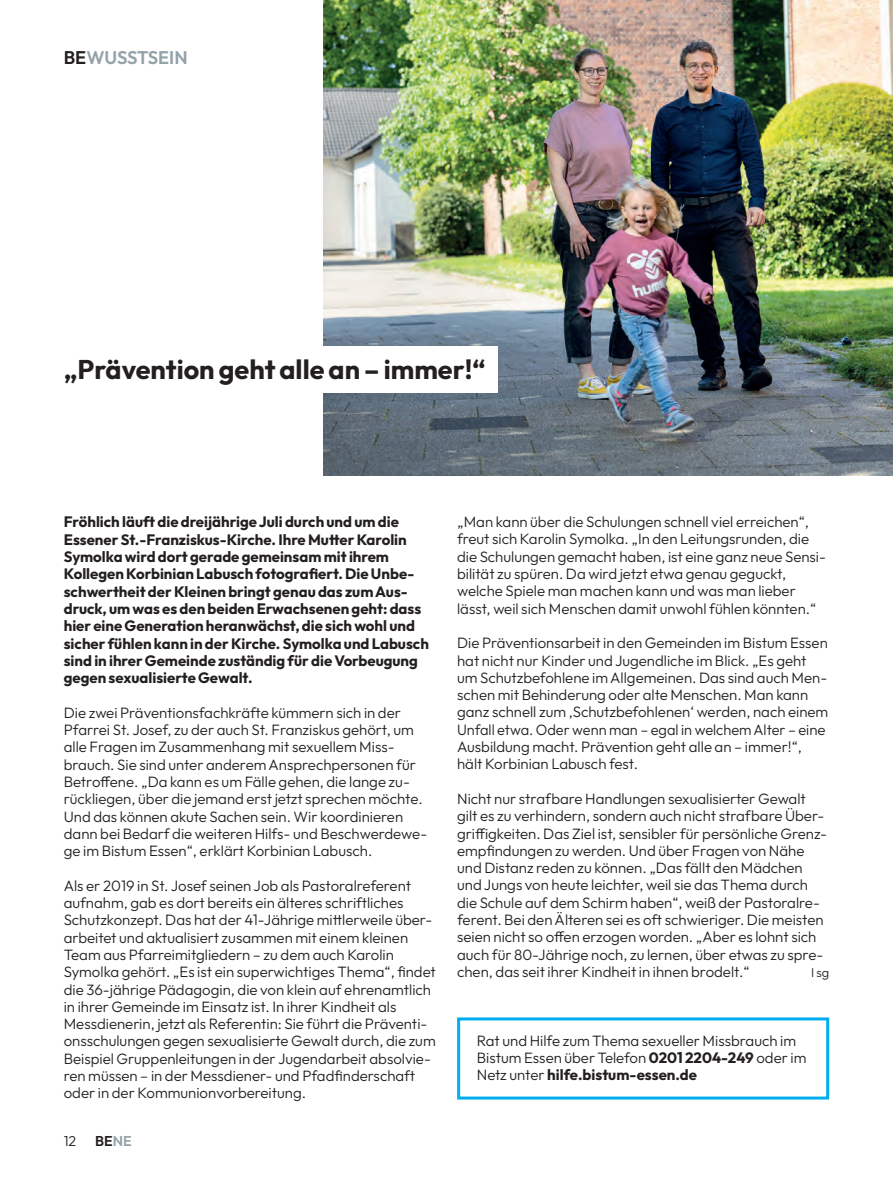
<style>
.page{position:relative;width:893px;height:1191px;background:#fff}
.page>*{position:absolute;margin:0;border:0;box-sizing:border-box;transform-origin:0 0}
.t1{font:700 27px "Outfit";color:#231f20}
.t2{font:600 18.3px "Outfit";color:#94a2aa}
.t3{font:300 15px/17.2px "Outfit";color:#231f20}
.t4{font:700 15px/17.2px "Outfit";color:#231f20}
.t5{font:600 14.25px "Outfit";color:#231f20}
.t6{font:300 14.25px "Outfit";color:#231f20}
.t7{font:300 12.75px "Outfit";color:#231f20}
.s1{color:#231f20}
.s2{color:#94a2aa}
.s3{font-weight:700}
</style>
<div class="page">
<img style="left:323px;top:0;width:570px;height:476px">
<div style="left:64px;top:347px;width:433px;height:46px;background:#fff"></div>
<div style="left:457px;top:1017px;width:372px;height:82px;border:3px solid #00aeef"></div>
<p class="t2" style="left:64px;top:47px;width:123px"><span class="s1">BE</span>WUSSTSEIN</p>
<h1 class="t1" style="left:64px;top:354px;width:423px">„Prävention geht alle an – immer!“</h1>
<p class="t4" style="left:64px;top:513px;width:367px">Fröhlich läuft die dreijährige Juli durch und um die Essener St.-Franziskus-Kirche. Ihre Mutter Karolin Symolka wird dort gerade gemeinsam mit ihrem Kollegen Korbinian Labusch fotografiert. Die Unbe&shy;schwertheit der Kleinen bringt genau das zum Aus&shy;druck, um was es den beiden Erwachsenen geht: dass hier eine Generation heranwächst, die sich wohl und sicher fühlen kann in der Kirche. Symolka und Labusch sind in ihrer Gemeinde zuständig für die Vorbeugung gegen sexualisierte Gewalt.</p>
<p class="t3" style="left:64px;top:703px;width:365px">Die zwei Präventionsfachkräfte kümmern sich in der Pfarrei St. Josef, zu der auch St. Franziskus gehört, um alle Fragen im Zusammenhang mit sexuellem Miss&shy;brauch. Sie sind unter anderem Ansprechpersonen für Betroffene. „Da kann es um Fälle gehen, die lange zu&shy;rückliegen, über die jemand erst jetzt sprechen möchte.<br>Und das können akute Sachen sein. Wir koordinieren dann bei Bedarf die weiteren Hilfs- und Beschwerdewe&shy;ge im Bistum Essen“, erklärt Korbinian Labusch.</p>
<p class="t3" style="left:64px;top:876px;width:374px">Als er 2019 in St. Josef seinen Job als Pastoralreferent aufnahm, gab es dort bereits ein älteres schriftliches Schutzkonzept. Das hat der 41-Jährige mittlerweile über&shy;arbeitet und aktualisiert zusammen mit einem kleinen Team aus Pfarreimitgliedern – zu dem auch Karolin Symolka gehört. „Es ist ein superwichtiges Thema“, findet die 36-jährige Pädagogin, die von klein auf ehrenamtlich in ihrer Gemeinde im Einsatz ist. In ihrer Kindheit als Messdienerin, jetzt als Referentin: Sie führt die Präventi&shy;onsschulungen gegen sexualisierte Gewalt durch, die zum Beispiel Gruppenleitungen in der Jugendarbeit absolvie&shy;ren müssen – in der Messdiener- und Pfadfinderschaft oder in der Kommunionvorbereitung.</p>
<p class="t6" style="left:64px;top:1132px;width:14px">12</p>
<p class="t5" style="left:95px;top:1132px;width:28px">BE <span class="s2">NE</span></p>
<p class="t3" style="left:457px;top:513px;width:370px">„Man kann über die Schulungen schnell viel erreichen“, freut sich Karolin Symolka. „In den Leitungsrunden, die die Schulungen gemacht haben, ist eine ganz neue Sensi&shy;bilität zu spüren. Da wird jetzt etwa genau geguckt, welche Spiele man machen kann und was man lieber lässt, weil sich Menschen damit unwohl fühlen könnten.“</p>
<p class="t3" style="left:457px;top:634px;width:373px">Die Präventionsarbeit in den Gemeinden im Bistum Essen hat nicht nur Kinder und Jugendliche im Blick. „Es geht um Schutzbefohlene im Allgemeinen. Das sind auch Men&shy;schen mit Behinderung oder alte Menschen. Man kann ganz schnell zum ,Schutzbefohlenen‘ werden, nach einem Unfall etwa. Oder wenn man – egal in welchem Alter – eine Ausbildung macht. Prävention geht alle an – immer!“, hält Korbinian Labusch fest.</p>
<p class="t3" style="left:457px;top:790px;width:372px">Nicht nur strafbare Handlungen sexualisierter Gewalt gilt es zu verhindern, sondern auch nicht strafbare Über&shy;griffigkeiten. Das Ziel ist, sensibler für persönliche Grenz&shy;empfindungen zu werden. Und über Fragen von Nähe und Distanz reden zu können. „Das fällt den Mädchen und Jungs von heute leichter, weil sie das Thema durch die Schule auf dem Schirm haben“, weiß der Pastoralre&shy;ferent. Bei den Älteren sei es oft schwieriger. Die meisten seien nicht so offen erzogen worden. „Aber es lohnt sich auch für 80-Jährige noch, zu lernen, über etwas zu spre&shy;chen, das seit ihrer Kindheit in ihnen brodelt.“</p>
<p class="t7" style="left:811px;top:965px;width:20px">I sg</p>
<p class="t3" style="left:477px;top:1031px;width:331px">Rat und Hilfe zum Thema sexueller Missbrauch im<br>Bistum Essen über Telefon <span class="s3">0201 2204-249</span> oder im<br>Netz unter <span class="s3">hilfe.bistum-essen.de</span></p>
</div>
